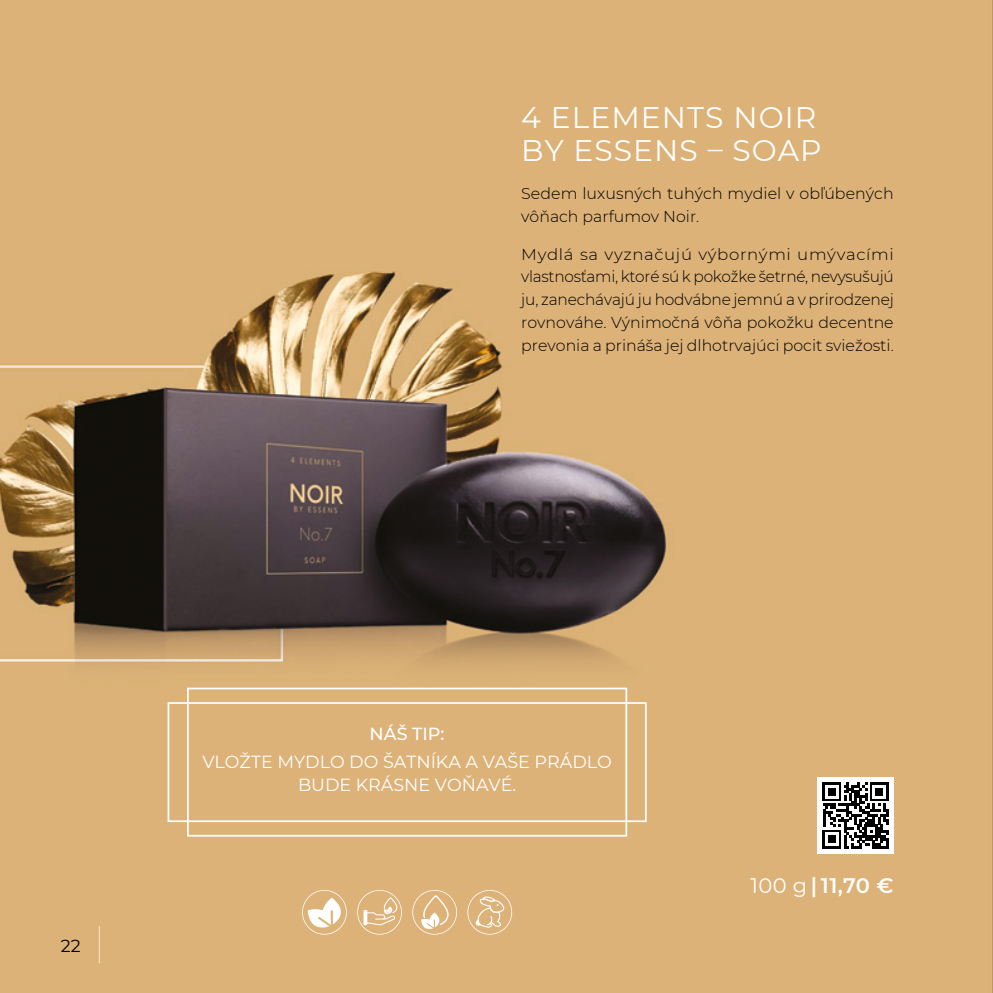
<style>
.page{position:relative;width:993px;height:993px;background:#fff}
.page>*{position:absolute;margin:0;border:0;box-sizing:border-box;transform-origin:0 0}
.t1{font:29.75px/33.2px "Montserrat";letter-spacing:.035em;color:#fff}
.t2{font:600 21px "Montserrat";color:#fff}
.t3{font:17.5px/22.8px "Montserrat";color:#fff;text-align:center}
.t4{font:500 17.5px "Montserrat";color:#fff}
.t5{font:17.5px "Montserrat";color:#000}
.t6{font:300 15.75px/22.8px "Montserrat";color:#000;text-align:justify;scale:1.05 1}
.t7{font:300 15.75px/22.8px "Montserrat";color:#000}
.s1{font-weight:400}
</style>
<div class="page">
<img style="left:0;top:0;width:992px;height:992px">
<div style="left:817px;top:777px;width:76px;height:76px;background:#fff"></div>
<svg style="left:822px;top:782px;width:66px;height:66px"></svg>
<svg style="left:302px;top:889px;width:49px;height:45px"></svg>
<svg style="left:357px;top:889px;width:45px;height:45px;background:#e1bd8c"></svg>
<svg style="left:412px;top:889px;width:45px;height:45px;background:#e1bf8f"></svg>
<svg style="left:467px;top:889px;width:45px;height:45px;background:#e0bc8b"></svg>
<div style="left:167px;top:702px;width:479px;height:119px;border:2px solid #fff"></div>
<div style="left:187px;top:687px;width:440px;height:149px;border:2px solid #fff"></div>
<hr style="left:99px;top:925px;width:1px;height:37px;background:#f5dca8">
<h1 class="t1" style="left:521px;top:100px;width:302px">4 ELEMENTS NOIR<br>BY ESSENS – SOAP</h1>
<p class="t7" style="left:521px;top:181px;width:374px">Sedem luxusných tuhých mydiel v obľúbených vôňach parfumov Noir.</p>
<p class="t6" style="left:521px;top:242px;width:356px">Mydlá sa vyznačujú výbornými umývacími vlastnosťami, ktoré sú k pokožke šetrné, nevysušujú ju, zanechávajú ju hodvábne jemnú a v prirodzenej rovnováhe. Výnimočná vôňa pokožku decentne prevonia a prináša jej dlhotrvajúci pocit sviežosti.</p>
<p class="t5" style="left:61px;top:933px;width:21px">22</p>
<p class="t4" style="left:369px;top:721px;width:76px">NÁŠ TIP:</p>
<p class="t3" style="left:202px;top:749px;width:411px">VLOŽTE MYDLO DO ŠATNÍKA A VAŠE PRÁDLO<br>BUDE KRÁSNE VOŇAVÉ.</p>
<h2 class="t2" style="left:750px;top:870px;width:145px"><span class="s1">100 g</span>| 11,70 €</h2>
</div>
